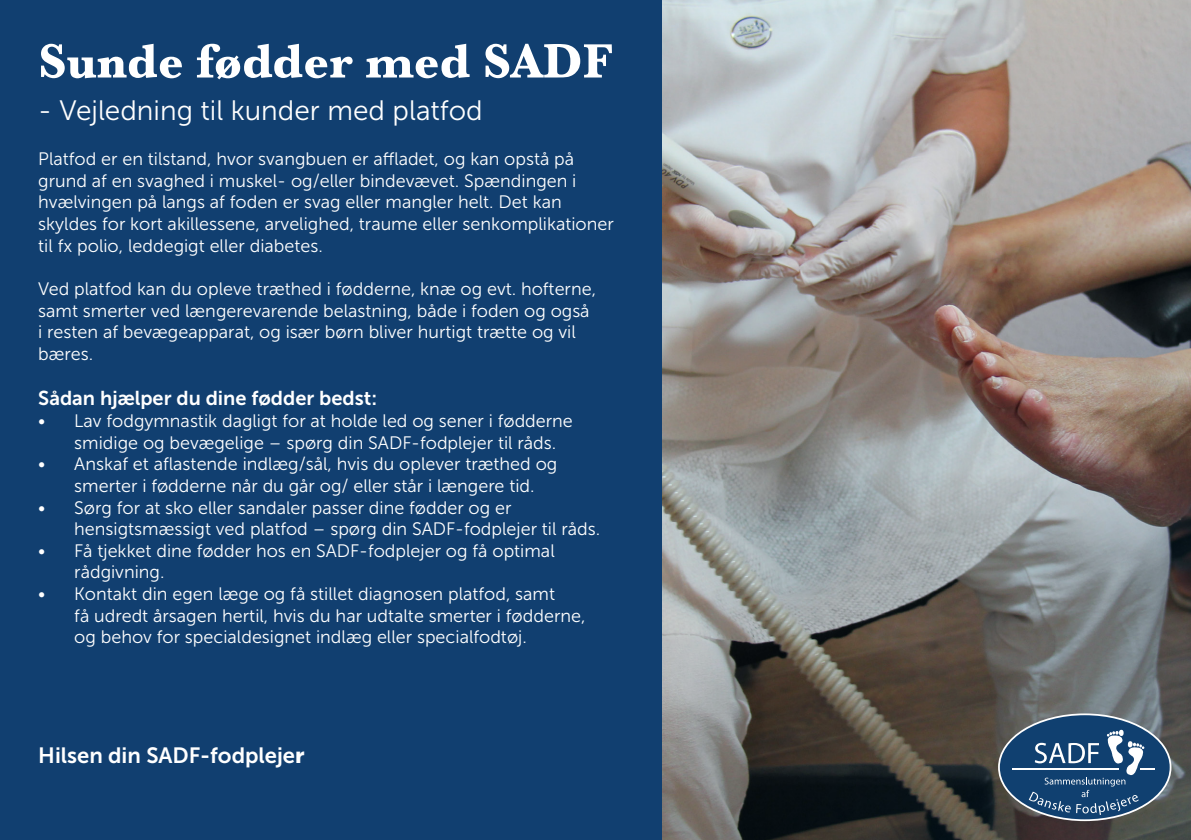
<style>
.page{position:relative;width:1191px;height:840px;background:#fff}
.page>*{position:absolute;margin:0;border:0;box-sizing:border-box;transform-origin:0 0}
.t1{font:700 50px "Baskerville";color:#fff}
.t2{font:28px "Museo Sans 300";color:#fff}
.t3{font:22px "Museo Sans 700";color:#fff}
.t4{font:20px "Museo Sans 700";color:#fff}
.t5{font:18px/21.6px "Museo Sans 300";color:#fff}
.s1{font-family:"Museo Sans 900"}
</style>
<div class="page">
<svg style="left:661px;top:0;width:530px;height:839px"></svg>
<div style="left:0;top:0;width:661px;height:839px;background:#113f70"></div>
<svg style="left:998px;top:713px;width:173px;height:107px"></svg>
<p class="t1" style="left:38px;top:26px;width:575px">Sunde fødder med SADF</p>
<p class="t2" style="left:38px;top:95px;width:446px">- Vejledning til kunder med platfod</p>
<p class="t5" style="left:38px;top:148px;width:577px">Platfod er en tilstand, hvor svangbuen er affladet, og kan opstå på grund af en svaghed i muskel- og/eller bindevævet. Spændingen i hvælvingen på langs af foden er svag eller mangler helt. Det kan skyldes for kort akillessene, arvelighed, traume eller senkomplikationer til fx polio, leddegigt eller diabetes.</p>
<p class="t5" style="left:38px;top:278px;width:559px">Ved platfod kan du opleve træthed i fødderne, knæ og evt. hofterne, samt smerter ved længerevarende belastning, både i foden og også i resten af bevægeapparat, og især børn bliver hurtigt trætte og vil bæres.</p>
<p class="t4" style="left:38px;top:387px;width:340px">Sådan hjælper du dine fødder bedst:</p>
<p class="t5" style="left:74px;top:410px;width:500px;text-indent:-36px">• Lav fodgymnastik dagligt for at holde led og sener i fødderne smidige og bevægelige – spørg din SADF-fodplejer til råds.</p>
<p class="t5" style="left:74px;top:453px;width:484px;text-indent:-36px">• Anskaf et aflastende indlæg/sål, hvis du oplever træthed og smerter i fødderne når du går og/ eller står i længere tid.</p>
<p class="t5" style="left:74px;top:496px;width:527px;text-indent:-36px">• Sørg for at sko eller sandaler passer dine fødder og er hensigtsmæssigt ved platfod – spørg din SADF-fodplejer til råds.</p>
<p class="t5" style="left:74px;top:539px;width:482px;text-indent:-36px">• Få tjekket dine fødder hos en SADF-fodplejer og få optimal rådgivning.</p>
<p class="t5" style="left:74px;top:583px;width:512px;text-indent:-36px">• Kontakt din egen læge og få stillet diagnosen platfod, samt<br>få udredt årsagen hertil, hvis du har udtalte smerter i fødderne, og behov for specialdesignet indlæg eller specialfodtøj.</p>
<p class="t3" style="left:38px;top:743px;width:268px">Hilsen din SADF-fodpleje<span class="s1">r</span></p>
</div>
